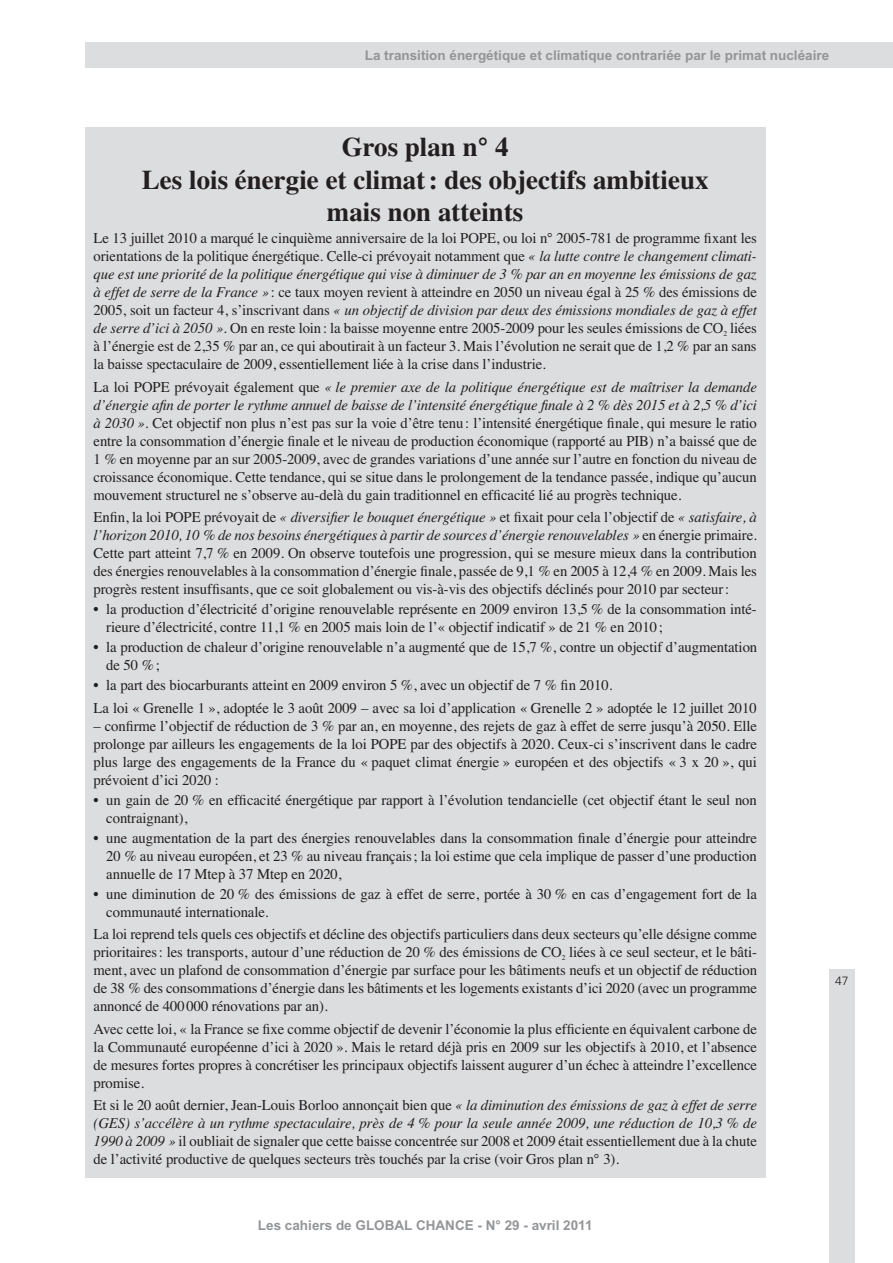
<style>
.page{position:relative;width:893px;height:1263px;background:#fff}
.page>*{position:absolute;margin:0;border:0;box-sizing:border-box;transform-origin:0 0}
.t1{font:700 27px/32.4px "Times";color:#231f20;text-align:center}
.t2{font:15px/18px "Times";letter-spacing:-.005em;color:#231f20;text-align:justify}
.t3{font:700 13.5px "Arial";color:#939598}
.t4{font:300 12px "Frutiger";color:#231f20}
.s1{font-style:italic}
</style>
<div class="page">
<div style="left:829px;top:969px;width:26px;height:294px;background:#dcddde"></div>
<div style="left:85px;top:128px;width:680px;height:1050px;background:#dcddde"></div>
<div style="left:85px;top:43px;width:808px;height:25px;background:#dcddde"></div>
<p class="t3" style="left:365px;top:48px;width:466px">La transition énergétique et climatique contrariée par le primat nucléaire</p>
<p class="t1" style="left:142px;top:133px;width:568px">Gros plan n° 4<br>Les lois énergie et climat : des objectifs ambitieux mais non atteints</p>
<p class="t2" style="left:94px;top:231px;width:665px">Le 13 juillet 2010 a marqué le cinquième anniversaire de la loi POPE, ou loi n° 2005-781 de programme fixant les orientations de la politique énergétique. Celle-ci prévoyait notamment que <span class="s1">« la lutte contre le changement climati&shy;que est une priorité de la politique énergétique qui vise à diminuer de 3 % par an en moyenne les émissions de gaz à effet de serre de la France »</span> : ce taux moyen revient à atteindre en 2050 un niveau égal à 25 % des émissions de 2005, soit un facteur 4, s’inscrivant dans <span class="s1">« un objectif de division par deux des émissions mondiales de gaz à effet de serre d’ici à 2050 »</span>. On en reste loin : la baisse moyenne entre 2005-2009 pour les seules émissions de CO<sub>2</sub> liées à l’énergie est de 2,35 % par an, ce qui aboutirait à un facteur 3. Mais l’évolution ne serait que de 1,2 % par an sans la baisse spectaculaire de 2009, essentiellement liée à la crise dans l’industrie.</p>
<p class="t2" style="left:94px;top:379px;width:665px">La loi POPE prévoyait également que <span class="s1">« le premier axe de la politique énergétique est de maîtriser la demande d’énergie afin de porter le rythme annuel de baisse de l’intensité énergétique finale à 2 % dès 2015 et à 2,5 % d’ici à 2030 »</span>. Cet objectif non plus n’est pas sur la voie d’être tenu : l’intensité énergétique finale, qui mesure le ratio entre la consommation d’énergie finale et le niveau de production économique (rapporté au PIB) n’a baissé que de 1 % en moyenne par an sur 2005-2009, avec de grandes variations d’une année sur l’autre en fonction du niveau de croissance économique. Cette tendance, qui se situe dans le prolongement de la tendance passée, indique qu’aucun mouvement structurel ne s’observe au-delà du gain traditionnel en efficacité lié au progrès technique.</p>
<p class="t2" style="left:94px;top:509px;width:665px">Enfin, la loi POPE prévoyait de <span class="s1">« diversifier le bouquet énergétique »</span> et fixait pour cela l’objectif de <span class="s1">« satisfaire, à l’horizon 2010, 10 % de nos besoins énergétiques à partir de sources d’énergie renouvelables »</span> en énergie primaire.<br>Cette part atteint 7,7 % en 2009. On observe toutefois une progression, qui se mesure mieux dans la contribution des énergies renouvelables à la consommation d’énergie finale, passée de 9,1 % en 2005 à 12,4 % en 2009. Mais les progrès restent insuffisants, que ce soit globalement ou vis-à-vis des objectifs déclinés pour 2010 par secteur :</p>
<p class="t2" style="left:106px;top:601px;width:652px;text-indent:-13px">• la production d’électricité d’origine renouvelable représente en 2009 environ 13,5 % de la consommation inté&shy;rieure d’électricité, contre 11,1 % en 2005 mais loin de l’« objectif indicatif » de 21 % en 2010 ;</p>
<p class="t2" style="left:106px;top:640px;width:652px;text-indent:-13px">• la production de chaleur d’origine renouvelable n’a augmenté que de 15,7 %, contre un objectif d’augmentation de 50 % ;</p>
<p class="t2" style="left:94px;top:676px;width:665px;line-height:22.2px">• la part des biocarburants atteint en 2009 environ 5 %, avec un objectif de 7 % fin 2010.<br>La loi « Grenelle 1 », adoptée le 3 août 2009 – avec sa loi d’application « Grenelle 2 » adoptée le 12 juillet 2010</p>
<p class="t2" style="left:94px;top:718px;width:665px">– confirme l’objectif de réduction de 3 % par an, en moyenne, des rejets de gaz à effet de serre jusqu’à 2050. Elle prolonge par ailleurs les engagements de la loi POPE par des objectifs à 2020. Ceux-ci s’inscrivent dans le cadre plus large des engagements de la France du « paquet climat énergie » européen et des objectifs « 3 x 20 », qui prévoient d’ici 2020 :</p>
<p class="t2" style="left:106px;top:792px;width:652px;text-indent:-13px">• un gain de 20 % en efficacité énergétique par rapport à l’évolution tendancielle (cet objectif étant le seul non contraignant),</p>
<p class="t2" style="left:106px;top:830px;width:652px;text-indent:-13px">• une augmentation de la part des énergies renouvelables dans la consommation finale d’énergie pour atteindre 20 % au niveau européen, et 23 % au niveau français ; la loi estime que cela implique de passer d’une production annuelle de 17 Mtep à 37 Mtep en 2020,</p>
<p class="t2" style="left:106px;top:886px;width:652px;text-indent:-13px">• une diminution de 20 % des émissions de gaz à effet de serre, portée à 30 % en cas d’engagement fort de la communauté internationale.</p>
<p class="t2" style="left:94px;top:927px;width:665px">La loi reprend tels quels ces objectifs et décline des objectifs particuliers dans deux secteurs qu’elle désigne comme prioritaires : les transports, autour d’une réduction de 20 % des émissions de CO<sub>2</sub> liées à ce seul secteur, et le bâti&shy;ment, avec un plafond de consommation d’énergie par surface pour les bâtiments neufs et un objectif de réduction de 38 % des consommations d’énergie dans les bâtiments et les logements existants d’ici 2020 (avec un programme annoncé de 400 000 rénovations par an).</p>
<p class="t2" style="left:94px;top:1021px;width:665px">Avec cette loi, « la France se fixe comme objectif de devenir l’économie la plus efficiente en équivalent carbone de la Communauté européenne d’ici à 2020 ». Mais le retard déjà pris en 2009 sur les objectifs à 2010, et l’absence de mesures fortes propres à concrétiser les principaux objectifs laissent augurer d’un échec à atteindre l’excellence promise.</p>
<p class="t2" style="left:94px;top:1097px;width:665px">Et si le 20 août dernier, Jean-Louis Borloo annonçait bien que <span class="s1">« la diminution des émissions de gaz à effet de serre (GES) s’accélère à un rythme spectaculaire, près de 4 % pour la seule année 2009, une réduction de 10,3 % de 1990 à 2009 »</span> il oubliait de signaler que cette baisse concentrée sur 2008 et 2009 était essentiellement due à la chute de l’activité productive de quelques secteurs très touchés par la crise (voir Gros plan n° 3).</p>
<p class="t3" style="left:258px;top:1218px;width:336px">Les cahiers de GLOBAL CHANCE - N° 29 - avril 2011</p>
<p class="t4" style="left:835px;top:976px;width:15px">47</p>
</div>
